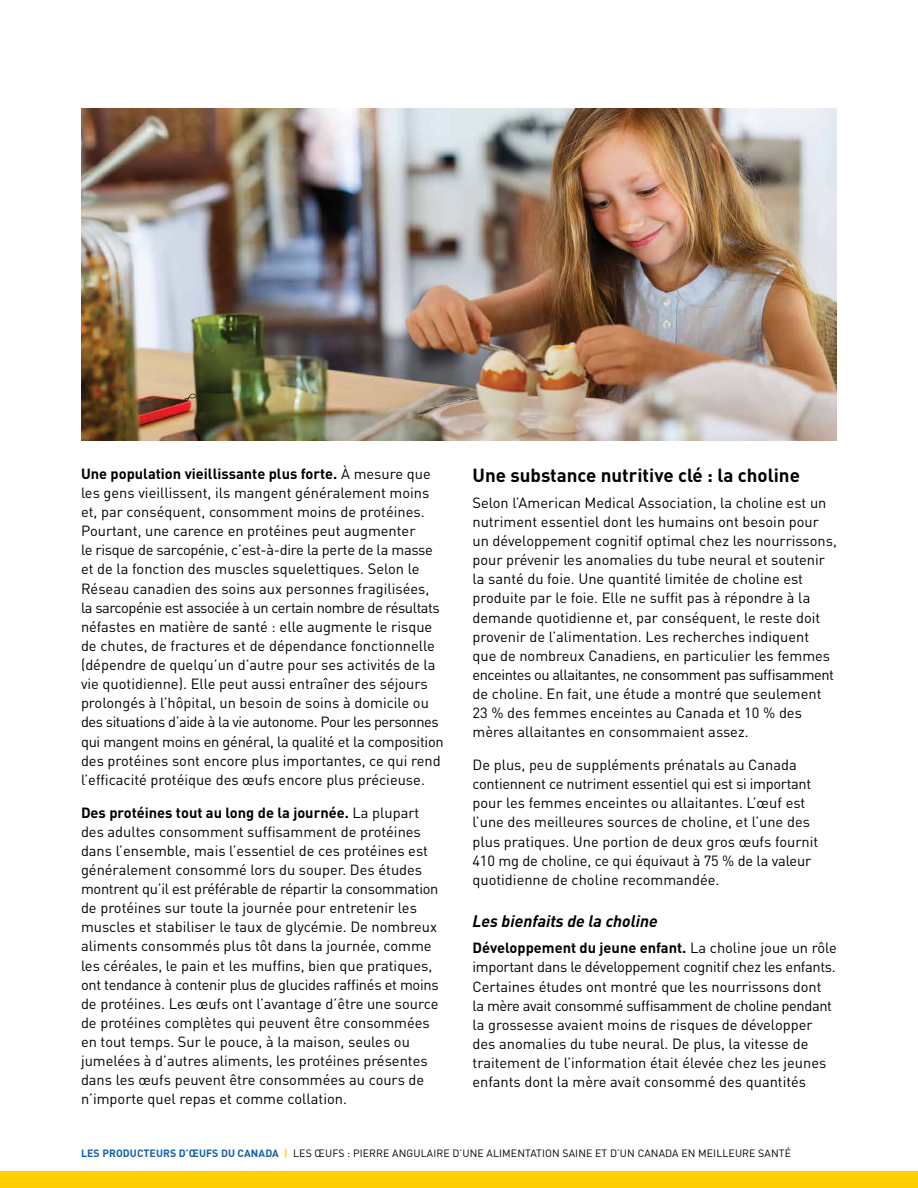
<style>
.page{position:relative;width:918px;height:1188px;background:#fff}
.page>*{position:absolute;margin:0;border:0;box-sizing:border-box;transform-origin:0 0}
.t1{font:700 18.75px "DIN Pro";color:#000}
.t2{font:italic 700 16.5px "DIN";color:#000}
.t3{font:14.7px/19.2px "DIN Pro";color:#000}
.t4{font:10.5px "DIN Pro";letter-spacing:.01em;color:#000}
.s1{font-weight:700}
.s2{font-weight:700;color:#165ea9}
.s3{font-weight:700;color:#ffcf01}
</style>
<div class="page">
<div style="left:0;top:1172px;width:918px;height:16px;background:#ffcf01"></div>
<img style="left:81px;top:108px;width:756px;height:333px">
<p class="t3" style="left:81px;top:463px;width:364px"><span class="s1">Une population vieillissante plus forte.</span> À mesure que les gens vieillissent, ils mangent généralement moins et, par conséquent, consomment moins de protéines.<br>Pourtant, une carence en protéines peut augmenter<br>le risque de sarcopénie, c’est-à-dire la perte de la masse et de la fonction des muscles squelettiques. Selon le Réseau canadien des soins aux personnes fragilisées, la sarcopénie est associée à un certain nombre de résultats néfastes en matière de santé : elle augmente le risque de chutes, de fractures et de dépendance fonctionnelle (dépendre de quelqu’un d’autre pour ses activités de la vie quotidienne). Elle peut aussi entraîner des séjours prolongés à l’hôpital, un besoin de soins à domicile ou des situations d’aide à la vie autonome. Pour les personnes qui mangent moins en général, la qualité et la composition des protéines sont encore plus importantes, ce qui rend l’efficacité protéique des œufs encore plus précieuse.</p>
<p class="t3" style="left:81px;top:802px;width:359px"><span class="s1">Des protéines tout au long de la journée.</span> La plupart des adultes consomment suffisamment de protéines dans l’ensemble, mais l’essentiel de ces protéines est généralement consommé lors du souper. Des études montrent qu’il est préférable de répartir la consommation de protéines sur toute la journée pour entretenir les muscles et stabiliser le taux de glycémie. De nombreux aliments consommés plus tôt dans la journée, comme les céréales, le pain et les muffins, bien que pratiques, ont tendance à contenir plus de glucides raffinés et moins de protéines. Les œufs ont l’avantage d’être une source de protéines complètes qui peuvent être consommées en tout temps. Sur le pouce, à la maison, seules ou jumelées à d’autres aliments, les protéines présentes dans les œufs peuvent être consommées au cours de n’importe quel repas et comme collation.</p>
<p class="t1" style="left:472px;top:462px;width:329px">Une substance nutritive clé : la choline</p>
<p class="t3" style="left:472px;top:492px;width:366px">Selon l’American Medical Association, la choline est un nutriment essentiel dont les humains ont besoin pour un développement cognitif optimal chez les nourrissons, pour prévenir les anomalies du tube neural et soutenir la santé du foie. Une quantité limitée de choline est produite par le foie. Elle ne suffit pas à répondre à la demande quotidienne et, par conséquent, le reste doit provenir de l’alimentation. Les recherches indiquent<br>que de nombreux Canadiens, en particulier les femmes enceintes ou allaitantes, ne consomment pas suffisamment de choline. En fait, une étude a montré que seulement 23 % des femmes enceintes au Canada et 10 % des mères allaitantes en consommaient assez.</p>
<p class="t3" style="left:472px;top:755px;width:347px">De plus, peu de suppléments prénatals au Canada contiennent ce nutriment essentiel qui est si important pour les femmes enceintes ou allaitantes. L’œuf est l’une des meilleures sources de choline, et l’une des plus pratiques. Une portion de deux gros œufs fournit 410 mg de choline, ce qui équivaut à 75 % de la valeur quotidienne de choline recommandée.</p>
<p class="t2" style="left:472px;top:911px;width:187px">Les bienfaits de la choline</p>
<p class="t3" style="left:472px;top:938px;width:366px"><span class="s1">Développement du jeune enfant.</span> La choline joue un rôle important dans le développement cognitif chez les enfants.<br>Certaines études ont montré que les nourrissons dont la mère avait consommé suffisamment de choline pendant la grossesse avaient moins de risques de développer des anomalies du tube neural. De plus, la vitesse de traitement de l’information était élevée chez les jeunes enfants dont la mère avait consommé des quantités</p>
<p class="t4" style="left:81px;top:1146px;width:711px"><span class="s2">LES PRODUCTEURS D’ŒUFS DU CANADA</span> <span class="s3">|</span> LES ŒUFS : PIERRE ANGULAIRE D’UNE ALIMENTATION SAINE ET D’UN CANADA EN MEILLEURE SANTÉ</p>
</div>
